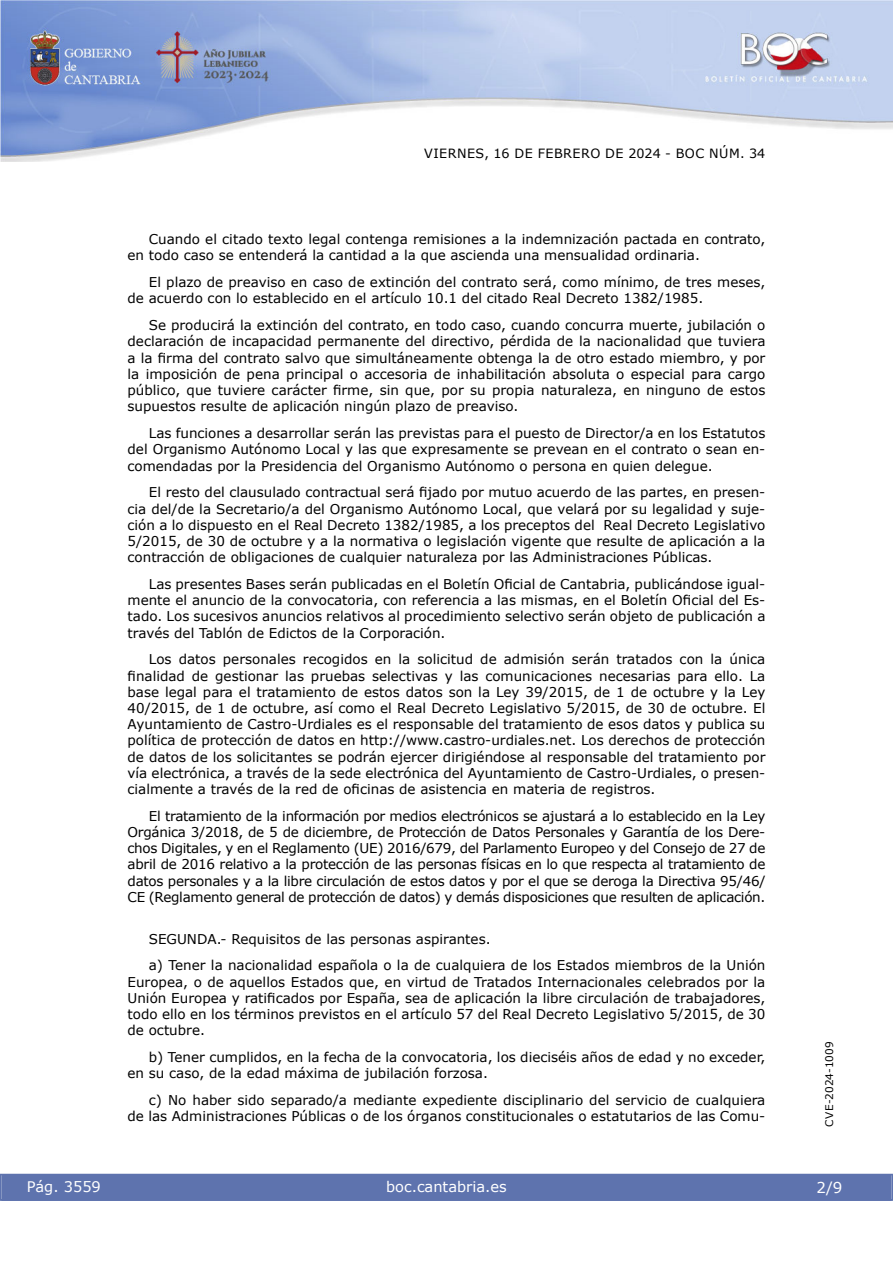
<style>
.page{position:relative;width:893px;height:1263px;background:#fff}
.page>*{position:absolute;margin:0;border:0;box-sizing:border-box;transform-origin:0 0}
.t1{font:15px "Verdana 2";color:#fff}
.t2{font:14.55px "Verdana 2";color:#fff}
.inicio_de_parrafo{font:13.5px/16.2px "Verdana 2";color:#000;text-align:justify}
.inicio_de_parrafo-2{font:13.5px/16.2px "Verdana";color:#000;text-align:justify}
.t3{font:12.75px "Verdana 2";letter-spacing:.035em;color:#000}
.t4{font:10.5px "Verdana 2";color:#000}
.s1{font-family:"Verdana 2"}
.s2{font-family:"Verdana"}
</style>
<div class="page">
<img style="left:0;top:0;width:893px;height:161px">
<div style="left:1px;top:1174px;width:890px;height:27px;background:#5e73ae"></div>
<p class="t3" style="left:424px;top:144px;width:342px">VIERNES, 16 DE FEBRERO DE 2024 - BOC NÚM. 34</p>
<p class="inicio_de_parrafo-2" style="left:128px;top:231px;width:639px;text-indent:21px">Cuando el citado texto legal contenga remisiones a la indemnización pactada en contrato, <span class="s1">en todo caso se entenderá la cantidad a la que ascienda una mensualidad ordinaria.</span></p>
<p class="inicio_de_parrafo-2" style="left:128px;top:274px;width:639px;text-indent:21px">El plazo de preaviso en caso de extinción del contrato será, como mínimo, de tres meses, de acuerdo con lo establecido en el artículo 10.1 del citado Real Decreto 1382/1985.</p>
<p class="inicio_de_parrafo" style="left:128px;top:317px;width:639px;text-indent:21px">Se producirá la extinción del contrato, en todo caso, cuando concurra muerte, jubilación o declaración de incapacidad permanente del directivo, pérdida de la nacionalidad que tuviera <span class="s2">a la firma del contrato salvo que simultáneamente obtenga la de otro estado miembro, y por </span>la imposición de pena principal o accesoria de inhabilitación absoluta o especial para cargo <span class="s2">público, que tuviere carácter firme, sin que, por su propia naturaleza, en ninguno de estos supuestos resulte de aplicación ningún plazo de preaviso.</span></p>
<p class="inicio_de_parrafo" style="left:128px;top:425px;width:639px;text-indent:21px">Las funciones a desarrollar serán las previstas para el puesto de Director/a en los Estatutos del Organismo Autónomo Local y las que expresamente se prevean en el contrato o sean en&shy;comendadas por la Presidencia del Organismo Autónomo o persona en quien delegue.</p>
<p class="inicio_de_parrafo" style="left:128px;top:484px;width:639px;text-indent:21px"><span class="s2">El resto del clausulado contractual será fijado por mutuo acuerdo de las partes, en presen&shy;</span>cia del/de la Secretario/a del Organismo Autónomo Local, que velará por su legalidad y suje&shy;ción a lo dispuesto en el Real Decreto 1382/1985, a los preceptos del Real Decreto Legislativo 5/2015, de 30 de octubre y a la normativa o legislación vigente que resulte de aplicación a la <span class="s2">contracción de obligaciones de cualquier naturaleza por las Administraciones Públicas.</span></p>
<p class="inicio_de_parrafo-2" style="left:128px;top:576px;width:639px;text-indent:21px">Las presentes Bases serán publicadas en el Boletín Oficial de Cantabria, publicándose igual&shy;mente el anuncio de la convocatoria, con referencia a las mismas, en el Boletín Oficial del Es&shy;<span class="s1">tado. Los sucesivos anuncios relativos al procedimiento selectivo serán objeto de publicación a través del Tablón de Edictos de la Corporación.</span></p>
<p class="inicio_de_parrafo-2" style="left:128px;top:651px;width:639px;text-indent:21px"><span class="s1">Los datos personales recogidos en la solicitud de admisión serán tratados con la única </span>finalidad de gestionar las pruebas selectivas y las comunicaciones necesarias para ello. La <span class="s1">base legal para el tratamiento de estos datos son la Ley 39/2015, de 1 de octubre y la Ley </span>40/2015, de 1 de octubre, así como el Real Decreto Legislativo 5/2015, de 30 de octubre. El <span class="s1">Ayuntamiento de Castro-Urdiales es el responsable del tratamiento de esos datos y publica su </span>política de protección de datos en http://www.castro-urdiales.net. Los derechos de protección <span class="s1">de datos de los solicitantes se podrán ejercer dirigiéndose al responsable del tratamiento por </span>vía electrónica, a través de la sede electrónica del Ayuntamiento de Castro-Urdiales, o presen&shy;cialmente a través de la red de oficinas de asistencia en materia de registros.</p>
<p class="inicio_de_parrafo" style="left:128px;top:808px;width:639px;text-indent:21px">El tratamiento de la información por medios electrónicos se ajustará a lo establecido en la Ley <span class="s2">Orgánica 3/2018, de 5 de diciembre, de Protección de Datos Personales y Garantía de los Dere&shy;</span>chos Digitales, y en el Reglamento (UE) 2016/679, del Parlamento Europeo y del Consejo de 27 de <span class="s2">abril de 2016 relativo a la protección de las personas físicas en lo que respecta al tratamiento de </span>datos personales y a la libre circulación de estos datos y por el que se deroga la Directiva 95/46/ CE (Reglamento general de protección de datos) y demás disposiciones que resulten de aplicación.</p>
<p class="inicio_de_parrafo" style="left:149px;top:930px;width:343px">SEGUNDA.- Requisitos de las personas aspirantes.</p>
<p class="inicio_de_parrafo-2" style="left:128px;top:957px;width:639px;text-indent:21px"><span class="s1">a) Tener la nacionalidad española o la de cualquiera de los Estados miembros de la Unión Europea, o de aquellos Estados que, en virtud de Tratados Internacionales celebrados por la </span>Unión Europea y ratificados por España, sea de aplicación la libre circulación de trabajadores, todo ello en los términos previstos en el artículo 57 del Real Decreto Legislativo 5/2015, de 30 <span class="s1">de octubre.</span></p>
<p class="inicio_de_parrafo" style="left:128px;top:1049px;width:639px;text-indent:21px">b) Tener cumplidos, en la fecha de la convocatoria, los dieciséis años de edad y no exceder, <span class="s2">en su caso, de la edad máxima de jubilación forzosa.</span></p>
<p class="inicio_de_parrafo" style="left:128px;top:1092px;width:639px;text-align:right">c) No haber sido separado/a mediante expediente disciplinario del servicio de cualquiera<br>de las Administraciones Públicas o de los órganos constitucionales o estatutarios de las Comu-</p>
<p class="t2" style="left:27px;top:1177px;width:76px">Pág. 3559</p>
<p class="t2" style="left:386px;top:1177px;width:122px">boc.cantabria.es</p>
<p class="t4" style="left:822px;top:1126px;width:87px;rotate:-90deg">CVE-2024-1009</p>
<p class="t1" style="left:816px;top:1177px;width:27px">2/9</p>
</div>
